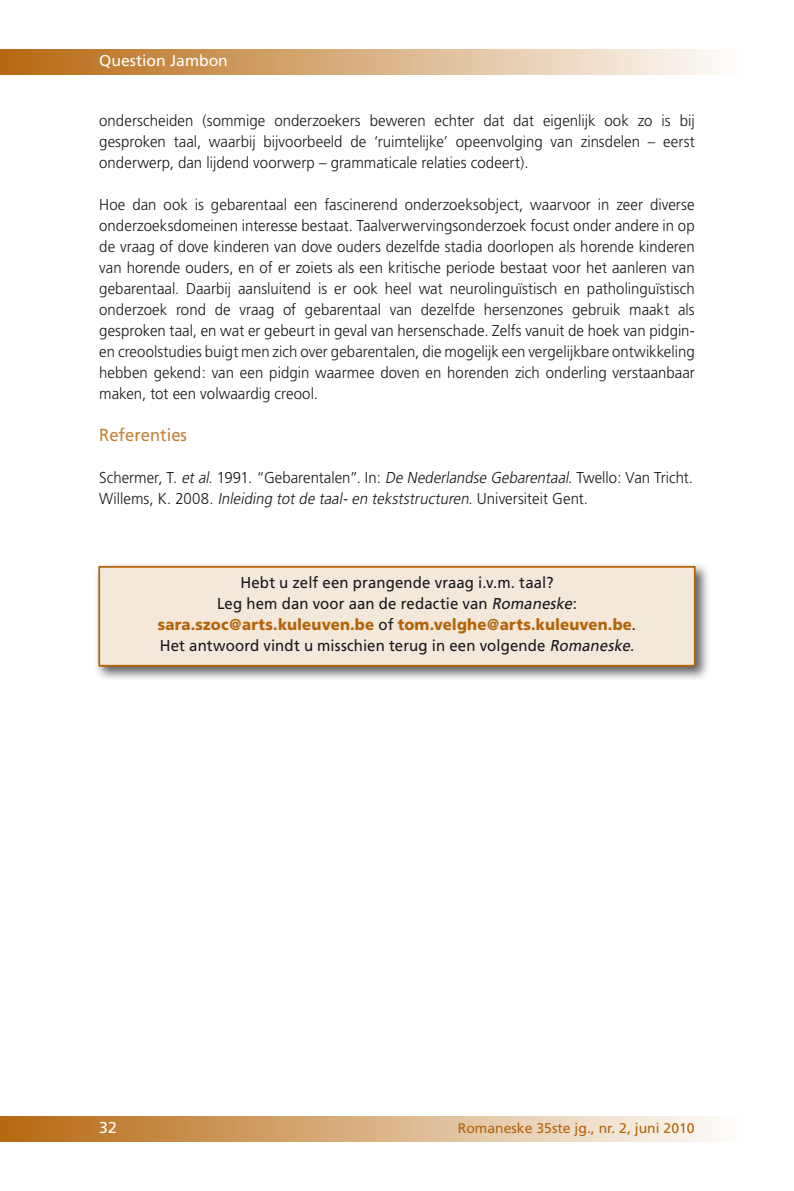
<style>
.page{position:relative;width:794px;height:1191px;background:#fff}
.page>*{position:absolute;margin:0;border:0;box-sizing:border-box;transform-origin:0 0}
.t1{font:17.5px "Frutiger";color:#c28339;scale:.95 1}
.t2{font:300 15.75px/21px "Frutiger";color:#1a171b;text-align:justify;scale:.95 1}
.t3{font:15.75px/21px "Frutiger";letter-spacing:.01em;color:#1a171b;text-align:center;scale:.95 1}
.t4{font:15.75px "Frutiger";color:#fff}
.t5{font:14px "Frutiger";color:#b36408}
.s1{font-style:italic}
.s2{font-weight:900;color:#b36408}
</style>
<div class="page">
<div style="left:0;top:50px;width:744px;height:24px;background:linear-gradient(to right,#b5690f,#fefefd)"></div>
<div style="left:0;top:1116px;width:744px;height:25px;background:linear-gradient(to right,#b5690f,#fefefd)"></div>
<div style="left:94px;top:561px;width:623px;height:127px;background:#1a171b;opacity:.7"></div>
<div style="left:98px;top:566px;width:597px;height:100px;background:#f4e8da;border:2px solid #b36408"></div>
<p class="t4" style="left:99px;top:52px;width:130px">Question Jambon</p>
<p class="t2" style="left:99px;top:110px;width:628px">onderscheiden (sommige onderzoekers beweren echter dat dat eigenlijk ook zo is bij gesproken taal, waarbij bijvoorbeeld de ‘ruimtelijke’ opeenvolging van zinsdelen – eerst onderwerp, dan lijdend voorwerp – grammaticale relaties codeert).</p>
<p class="t2" style="left:99px;top:194px;width:628px">Hoe dan ook is gebarentaal een fascinerend onderzoeksobject, waarvoor in zeer diverse onderzoeksdomeinen interesse bestaat. Taalverwervingsonderzoek focust onder andere in op de vraag of dove kinderen van dove ouders dezelfde stadia doorlopen als horende kinderen van horende ouders, en of er zoiets als een kritische periode bestaat voor het aanleren van gebarentaal. Daarbij aansluitend is er ook heel wat neurolinguïstisch en patholinguïstisch onderzoek rond de vraag of gebarentaal van dezelfde hersenzones gebruik maakt als gesproken taal, en wat er gebeurt in geval van hersenschade. Zelfs vanuit de hoek van pidgin&shy;en creoolstudies buigt men zich over gebarentalen, die mogelijk een vergelijkbare ontwikkeling hebben gekend: van een pidgin waarmee doven en horenden zich onderling verstaanbaar maken, tot een volwaardig creool.</p>
<p class="t1" style="left:99px;top:425px;width:94px">Referenties</p>
<p class="t2" style="left:99px;top:467px;width:626px">Schermer, T. <span class="s1">et al</span>. 1991. “Gebarentalen”. In: <span class="s1">De Nederlandse Gebarentaal</span>. Twello: Van Tricht.<br>W i l l e m s , K . 2 0 0 8 . <span class="s1">Inleiding tot de taal- en tekststructuren</span>. U n i ve rs i te i t G e n t .</p>
<p class="t3" style="left:158px;top:572px;width:505px">Hebt u zelf een prangende vraag i.v.m. taal?<br>Leg hem dan voor aan de redactie van <span class="s1">Romaneske</span>: <span class="s2">sara.szoc@arts.kuleuven.be</span> of <span class="s2">tom.velghe@arts.kuleuven.be</span>.<br>Het antwoord vindt u misschien terug in een volgende <span class="s1">Romaneske</span>.</p>
<p class="t4" style="left:99px;top:1118px;width:19px">32</p>
<p class="t5" style="left:458px;top:1120px;width:238px">Romaneske 35ste jg., nr. 2, juni 2010</p>
</div>
